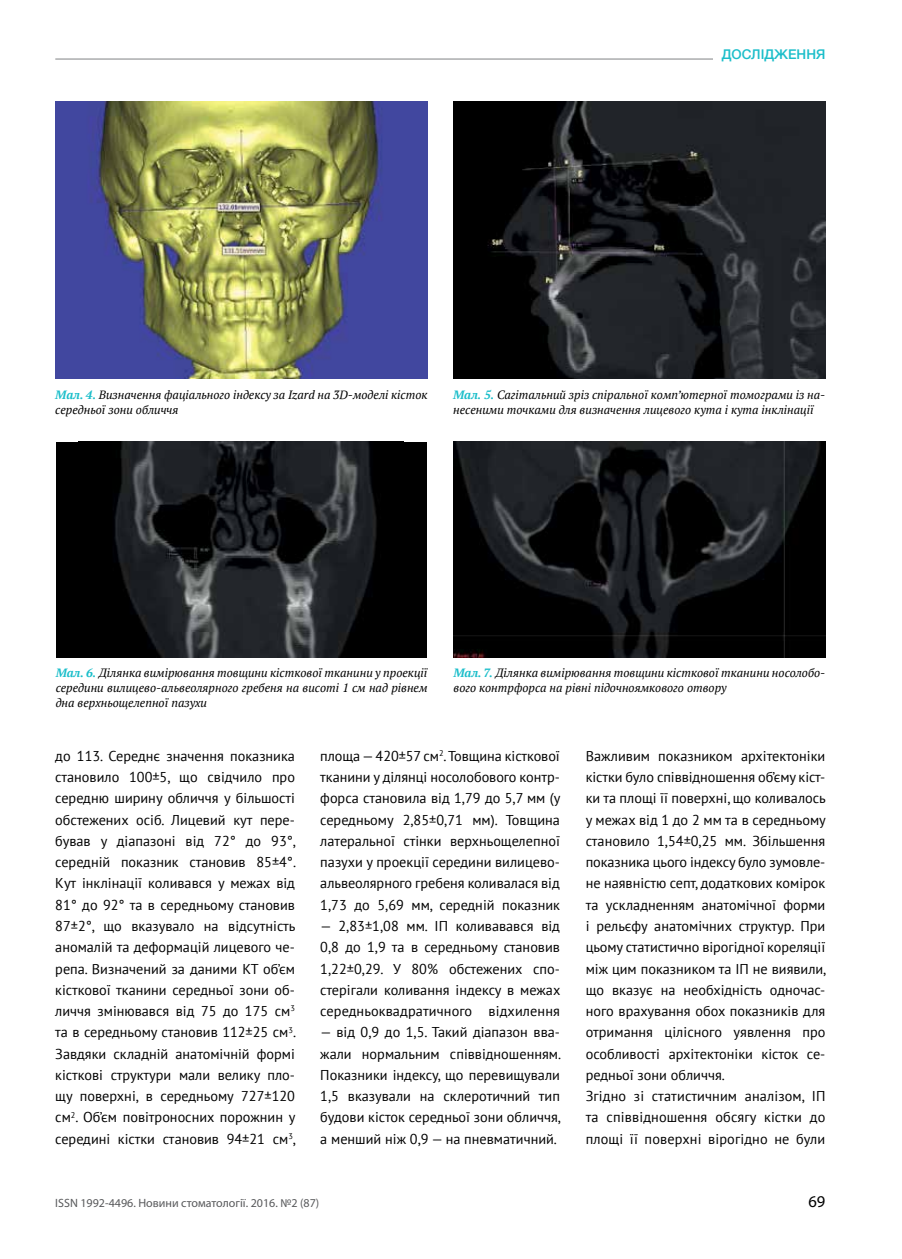
<style>
.page{position:relative;width:902px;height:1259px;background:#fff}
.page>*{position:absolute;margin:0;border:0;box-sizing:border-box;transform-origin:0 0}
.t1{font:16.5px "Myriad Pro";color:#000}
.t2{font:14.25px/21.3px "PT Sans";color:#000;text-align:justify}
.t3{font:500 13.5px "Helvetica Neue LTW1 G";color:#1cbeca}
.t4{font:italic 12px/15px "PT Serif";color:#000}
.t5{font:12px "Myriad Pro";color:#58595b}
.s1{font-weight:700;color:#1cbeca}
</style>
<div class="page">
<hr style="left:55px;top:59px;width:770px;height:1px;background:#808285">
<div style="left:713px;top:40px;width:112px;height:27px;background:#fff"></div>
<img style="left:55px;top:102px;width:372px;height:276px">
<img style="left:453px;top:102px;width:372px;height:276px">
<img style="left:453px;top:442px;width:372px;height:215px">
<div style="left:56px;top:442px;width:370px;height:215px;background:#000"></div>
<img style="left:114px;top:442px;width:263px;height:215px">
<p class="t3" style="left:721px;top:46px;width:105px">ДОСЛІДЖЕННЯ</p>
<p class="t4" style="left:55px;top:387px;width:374px"><span class="s1">Мал. 4.</span> Визначення фаціального індексу за Izard на 3D-моделі кісток середньої зони обличчя</p>
<p class="t4" style="left:453px;top:387px;width:374px"><span class="s1">Мал. 5.</span> Сагітальний зріз спіральної комп’ютерної томограми із на&shy;несеними точками для визначення лицевого кута і кута інклінації</p>
<p class="t4" style="left:56px;top:665px;width:373px;text-align:justify"><span class="s1">Мал. 6.</span> Ділянка вимірювання товщини кісткової тканини у проекції середини вилицево-альвеолярного гребеня на висоті 1 см над рівнем дна верхньощелепної пазухи</p>
<p class="t4" style="left:453px;top:665px;width:373px"><span class="s1">Мал. 7.</span> Ділянка вимірювання товщини кісткової тканини носолобо&shy;вого контрфорса на рівні підочноямкового отвору</p>
<p class="t2" style="left:55px;top:745px;width:242px">до 113. Середнє значення показника становило 100±5, що свідчило про середню ширину обличчя у більшості обстежених осіб. Лицевий кут пере&shy;бував у діапазоні від 72° до 93°, середній показник становив 85±4°.<br>Кут інклінації коливався у межах від 81° до 92° та в середньому становив 87±2°, що вказувало на відсутність аномалій та деформацій лицевого че&shy;репа. Визначений за даними КТ об’єм кісткової тканини середньої зони об&shy;личчя змінювався від 75 до 175 см<sup>3 </sup>та в середньому становив 112±25 см<sup>3</sup>.<br>Завдяки складній анатомічній формі кісткові структури мали велику пло&shy;щу поверхні, в середньому 727±120 см<sup>2</sup>. Об’єм повітроносних порожнин у середині кістки становив 94±21 см<sup>3</sup>,</p>
<p class="t2" style="left:320px;top:745px;width:242px">площа — 420±57 см<sup>2</sup>. Товщина кісткової тканини у ділянці носолобового контр&shy;форса становила від 1,79 до 5,7 мм (у середньому 2,85±0,71 мм). Товщина латеральної стінки верхньощелепної пазухи у проекції середини вилицево&shy;альвеолярного гребеня коливалася від 1,73 до 5,69 мм, середній показник</p>
<p class="t2" style="left:320px;top:915px;width:241px">— 2,83±1,08 мм. ІП коливавався від 0,8 до 1,9 та в середньому становив 1,22±0,29. У 80% обстежених спо&shy;стерігали коливання індексу в межах середньоквадратичного відхилення</p>
<p class="t2" style="left:320px;top:1021px;width:242px">— від 0,9 до 1,5. Такий діапазон вва&shy;жали нормальним співвідношенням.<br>Показники індексу, що перевищували 1,5 вказували на склеротичний тип будови кісток середньої зони обличчя, а менший ніж 0,9 — на пневматичний.</p>
<p class="t2" style="left:585px;top:745px;width:242px;text-align:left">Важливим показником архітектоніки кістки було співвідношення об’єму кіст&shy;ки та площі її поверхні, що коливалось у межах від 1 до 2 мм та в середньому становило 1,54±0,25 мм. Збільшення показника цього індексу було зумовле&shy;не наявністю септ, додаткових комірок та ускладненням анатомічної форми і рельєфу анатомічних структур. При цьому статистично вірогідної кореляції між цим показником та ІП не виявили, що вказує на необхідність одночас&shy;ного врахування обох показників для отримання цілісного уявлення про особливості архітектоніки кісток се&shy;редньої зони обличчя.<br>Згідно зі статистичним аналізом, ІП та співвідношення обсягу кістки до площі її поверхні вірогідно не були</p>
<p class="t5" style="left:55px;top:1196px;width:265px">ISSN 1992-4496. Новини стоматології. 2016. №2 (87)</p>
<p class="t1" style="left:808px;top:1191px;width:18px">69</p>
</div>
